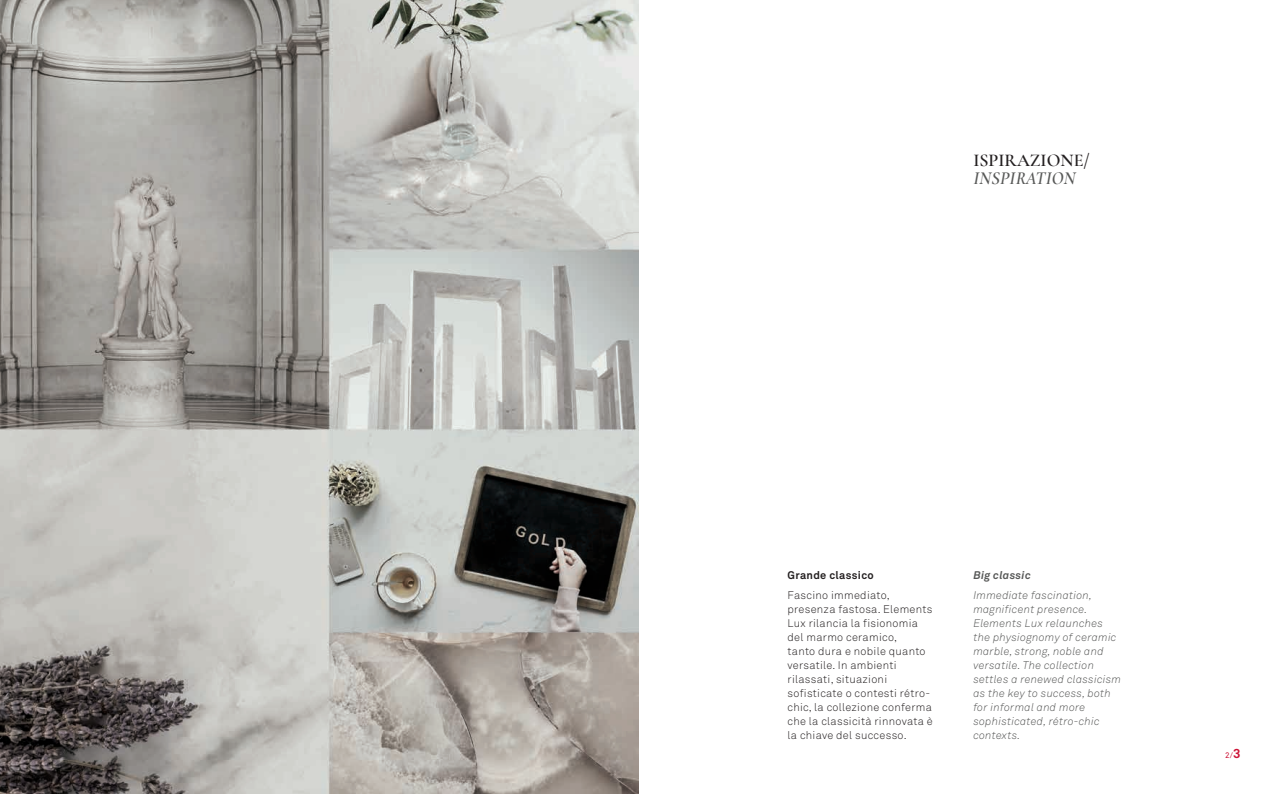
<style>
.page{position:relative;width:1276px;height:794px;background:#fff}
.page>*{position:absolute;margin:0;border:0;box-sizing:border-box;transform-origin:0 0}
.t1{font:600 18px "Cormorant Garamond";color:#231f20}
.t2{font:italic 600 18px "Cormorant Garamond";letter-spacing:.01em;color:#575857}
.t3{font:300 11px/14px "Akkurat Std";letter-spacing:.025em;color:#231f20}
.t4{font:italic 300 11px/14px "Akkurat Std";letter-spacing:.025em;color:#575857}
.t5{font:700 11px "Akkurat Std";letter-spacing:.03em;color:#231f20}
.t6{font:italic 700 11px "Akkurat Std";letter-spacing:.03em;color:#575857}
.t7{font:8px "Akkurat Std";color:#cd1235}
.s1{font-weight:700;font-size:13px}
</style>
<div class="page">
<img style="left:0;top:0;width:638px;height:794px">
<h1 class="t1" style="left:973px;top:149px;width:118px">ISPIRAZIONE/</h1>
<h1 class="t2" style="left:973px;top:167px;width:104px">INSPIRATION</h1>
<p class="t5" style="left:787px;top:568px;width:88px">Grande classico</p>
<p class="t3" style="left:787px;top:588px;width:147px">Fascino immediato, presenza fastosa. Elements<br>Lux rilancia la fisionomia del marmo ceramico,<br>tanto dura e nobile quanto versatile. In ambienti rilassati, situazioni sofisticate o contesti rétro&shy;chic, la collezione conferma che la classicità rinnovata è la chiave del successo.</p>
<p class="t6" style="left:973px;top:568px;width:59px">Big classic</p>
<p class="t4" style="left:973px;top:588px;width:149px">Immediate fascination, magnificent presence.<br>Elements Lux relaunches the physiognomy of ceramic marble, strong, noble and versatile. The collection settles a renewed classicism as the key to success, both for informal and more sophisticated, rétro-chic contexts.</p>
<p class="t7" style="left:1225px;top:750px;width:17px">2/<span class="s1">3</span></p>
</div>
